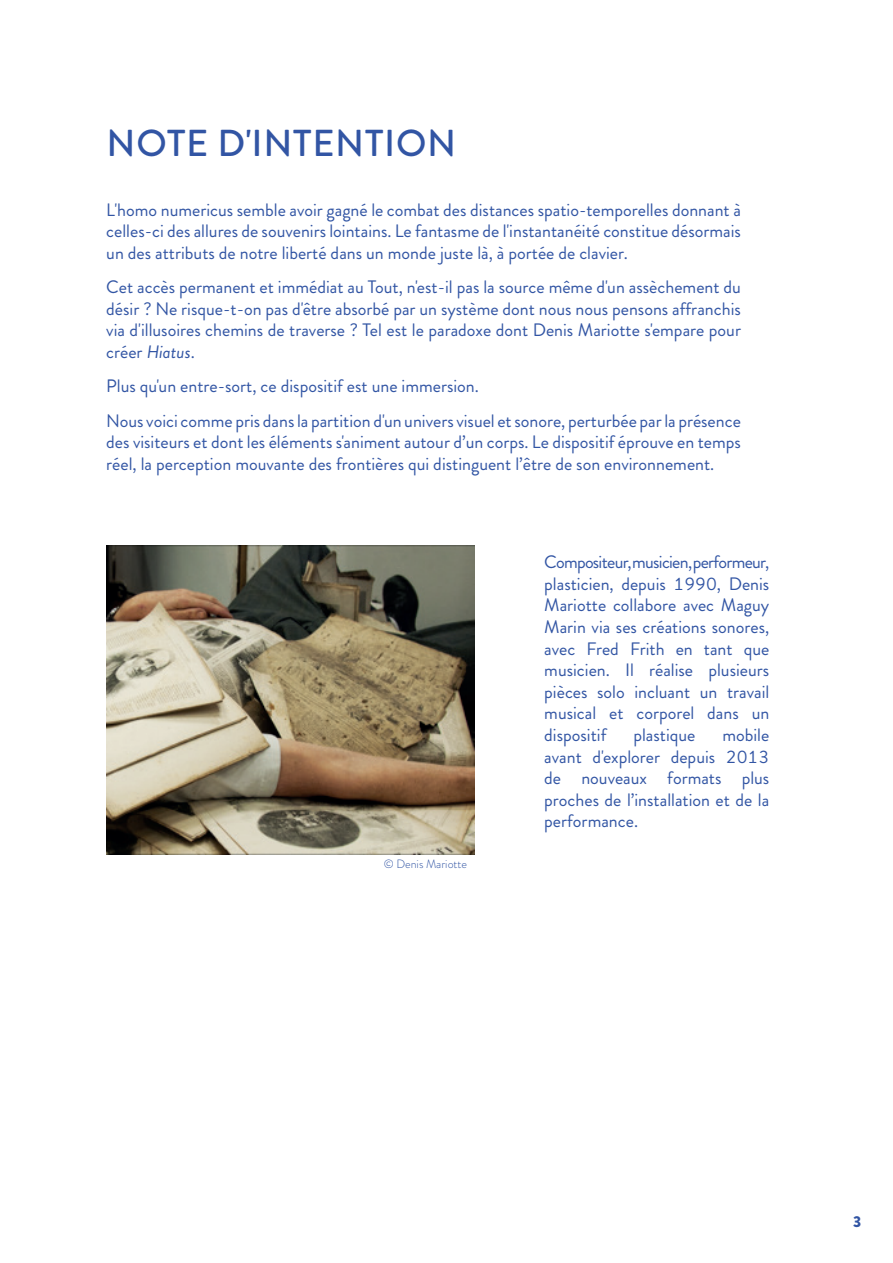
<style>
.page{position:relative;width:893px;height:1263px;background:#fff}
.page>*{position:absolute;margin:0;border:0;box-sizing:border-box;transform-origin:0 0}
.t1{font:500 37.5px "Brandon Grotesque";letter-spacing:.02em;color:#3255a4}
.t2{font:18px/21.6px "Brandon Grotesque";color:#3255a4;text-align:justify}
.t3{font:900 15.75px "Brandon Grotesque";color:#3255a4}
.t4{font:300 12px "Brandon Grotesque";color:#3255a4}
.s1{font-style:italic}
</style>
<div class="page">
<img style="left:106px;top:545px;width:368px;height:309px">
<h1 class="t1" style="left:107px;top:117px;width:351px">NOTE D'INTENTION</h1>
<p class="t2" style="left:106px;top:199px;width:636px">L'homo numericus semble avoir gagné le combat des distances spatio-temporelles donnant à celles-ci des allures de souvenirs lointains. Le fantasme de l'instantanéité constitue désormais un des attributs de notre liberté dans un monde juste là, à portée de clavier.</p>
<p class="t2" style="left:106px;top:276px;width:636px">Cet accès permanent et immédiat au Tout, n'est-il pas la source même d'un assèchement du désir ? Ne risque-t-on pas d'être absorbé par un système dont nous nous pensons affranchis via d'illusoires chemins de traverse ? Tel est le paradoxe dont Denis Mariotte s'empare pour créer <span class="s1">Hiatus</span>.</p>
<p class="t2" style="left:106px;top:369px;width:636px;line-height:34.3px">Plus qu'un entre-sort, ce dispositif est une immersion.<br>Nous voici comme pris dans la partition d'un univers visuel et sonore, perturbée par la présence</p>
<p class="t2" style="left:106px;top:431px;width:636px">des visiteurs et dont les éléments s'animent autour d’un corps. Le dispositif éprouve en temps réel, la perception mouvante des frontières qui distinguent l’être de son environnement.</p>
<p class="t4" style="left:384px;top:856px;width:85px">© Denis Mariotte</p>
<p class="t2" style="left:544px;top:551px;width:227px">Compositeur, musicien, performeur, plasticien, depuis 1990, Denis Mariotte collabore avec Maguy Marin via ses créations sonores, avec Fred Frith en tant que musicien. Il réalise plusieurs pièces solo incluant un travail musical et corporel dans un dispositif</p>
<p class="t2" style="left:544px;top:724px;width:227px;text-indent:178px">mobile avant d'explorer depuis 2013 de nouveaux formats plus proches de l’installation et de la performance.</p>
<p class="t2" style="left:633px;top:724px;width:64px">plastique</p>
<p class="t3" style="left:853px;top:1211px;width:10px">3</p>
</div>
